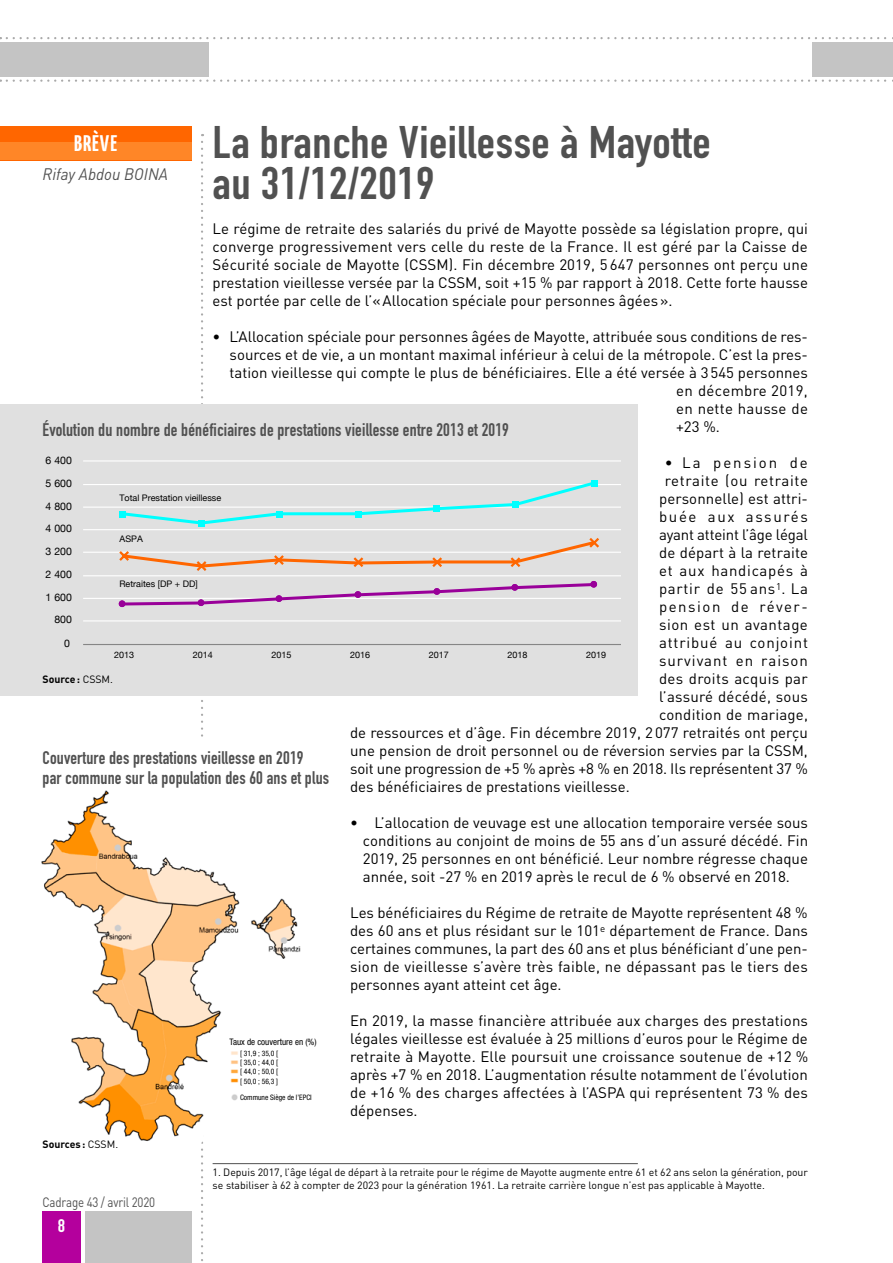
<style>
.page{position:relative;width:893px;height:1263px;background:#fff}
.page>*{position:absolute;margin:0;border:0;box-sizing:border-box;transform-origin:0 0}
.t1{font:45px/40.5px "DIN Engschrift";letter-spacing:.01em;color:#515151;scale:1.1 1}
.t2{font:700 22.5px "Yanone Kaffeesatz";letter-spacing:.04em;color:#fff}
.t3{font:18px/19.5px "DIN Engschrift";letter-spacing:.01em;color:#515151}
.t4{font:18px "DIN Engschrift";color:#fff;scale:1.1 1}
.t5{font:italic 16.5px "DIN";color:#515151;scale:.95 1}
.t6{font:15px/18px "DIN";color:#000;text-align:justify}
.t7{font:15px "DIN";letter-spacing:.045em;color:#000}
.t8{font:15px "DIN";letter-spacing:.02em;color:#000}
.t9{font:15px "DIN";letter-spacing:.025em;color:#000}
.t10{font:15px "DIN";letter-spacing:.055em;color:#000}
.t11{font:15px "DIN";letter-spacing:.035em;color:#000}
.t12{font:15px "DIN";letter-spacing:.065em;color:#000}
.t13{font:15px "DIN";letter-spacing:.1em;color:#000}
.t14{font:15px "DIN";letter-spacing:.11em;color:#000}
.t15{font:15px "DIN";letter-spacing:.13em;color:#000}
.t16{font:13.5px "DIN";letter-spacing:-.015em;color:#515151;scale:.85 1}
.t17{font:10.5px/12.8px "DIN";color:#000}
.t18{font:10.5px "Helvetica Neue";color:#000}
.t19{font:700 10.5px "DIN";color:#000}
.t20{font:9px "Helvetica Neue";color:#000}
.t21{font:condensed 9px "Helvetica Neue";color:#000}
.t22{font:condensed 7.5px/9.3px "Helvetica Neue";color:#000;text-align:justify}
.s1{font-weight:400}
</style>
<div class="page">
<div style="left:43px;top:1212px;width:38px;height:51px;background:#b4009d"></div>
<div style="left:85px;top:1212px;width:106px;height:51px;background:#c4c4c4"></div>
<svg style="left:7px;top:37px;width:886px;height:2px"></svg>
<svg style="left:7px;top:80px;width:886px;height:2px"></svg>
<div style="left:0;top:42px;width:208px;height:34px;background:#c4c4c4"></div>
<div style="left:812px;top:42px;width:81px;height:34px;background:#c4c4c4"></div>
<div style="left:0;top:126px;width:191px;height:34px;background:#f60"></div>
<div style="left:0;top:143px;width:191px;height:17px;background:#ff8627"></div>
<hr style="left:213px;top:1163px;width:425px;height:1px;background:#515151">
<div style="left:0;top:404px;width:638px;height:292px;background:#e0e0e0"></div>
<img style="left:41px;top:790px;width:76px;height:345px">
<hr style="left:83px;top:620px;width:538px;height:1px;background:#fff">
<hr style="left:83px;top:598px;width:538px;height:1px;background:#fff">
<hr style="left:83px;top:575px;width:538px;height:1px;background:#fff">
<hr style="left:83px;top:552px;width:538px;height:1px;background:#fff">
<hr style="left:83px;top:529px;width:538px;height:1px;background:#fff">
<hr style="left:83px;top:506px;width:538px;height:2px;background:#fff">
<hr style="left:83px;top:484px;width:538px;height:1px;background:#fff">
<hr style="left:83px;top:460px;width:538px;height:1px;background:#fff">
<hr style="left:83px;top:644px;width:538px;height:1px;background:#868686">
<svg style="left:117px;top:142px;width:484px;height:1121px"></svg>
<div style="left:119px;top:511px;width:7px;height:6px;background:#0ff"></div>
<div style="left:198px;top:520px;width:7px;height:6px;background:#0ff"></div>
<div style="left:276px;top:511px;width:7px;height:6px;background:#0ff"></div>
<div style="left:355px;top:511px;width:7px;height:6px;background:#0ff"></div>
<div style="left:433px;top:506px;width:7px;height:6px;background:#0ff"></div>
<div style="left:512px;top:501px;width:7px;height:7px;background:#0ff"></div>
<div style="left:591px;top:480px;width:7px;height:6px;background:#0ff"></div>
<div style="left:230px;top:1039px;width:106px;height:8px;background:#fff"></div>
<div style="left:240px;top:1094px;width:72px;height:8px;background:#fff"></div>
<div style="left:240px;top:1050px;width:46px;height:8px;background:#fff"></div>
<div style="left:240px;top:1060px;width:46px;height:8px;background:#fff"></div>
<div style="left:240px;top:1069px;width:46px;height:8px;background:#fff"></div>
<div style="left:240px;top:1078px;width:46px;height:8px;background:#fff"></div>
<h1 class="t1" style="left:213px;top:122px;width:454px">La branche Vieillesse à Mayotte au 31/12/2019</h1>
<p class="t6" style="left:213px;top:219px;width:597px">Le régime de retraite des salariés du privé de Mayotte possède sa législation propre, qui converge progressivement vers celle du reste de la France. Il est géré par la Caisse de Sécurité sociale de Mayotte (CSSM). Fin décembre 2019, 5 647 personnes ont perçu une prestation vieillesse versée par la CSSM, soit +15 % par rapport à 2018. Cette forte hausse est portée par celle de l’«Allocation spéciale pour personnes âgées».</p>
<p class="t6" style="left:213px;top:327px;width:597px">• L’Allocation spéciale pour personnes âgées de Mayotte, attribuée sous conditions de res-</p>
<p class="t6" style="left:230px;top:345px;width:580px">sources et de vie, a un montant maximal inférieur à celui de la métropole. C’est la pres-</p>
<p class="t6" style="left:230px;top:363px;width:580px">tation vieillesse qui compte le plus de bénéficiaires. Elle a été versée à 3545 personnes</p>
<p class="t9" style="left:676px;top:381px;width:133px">en décembre 2019,</p>
<p class="t8" style="left:676px;top:399px;width:133px">en nette hausse de</p>
<p class="t6" style="left:676px;top:417px;width:45px">+23 %.</p>
<p class="t15" style="left:665px;top:453px;width:145px">• La pension de</p>
<p class="t7" style="left:665px;top:471px;width:145px">retraite (ou retraite</p>
<p class="t6" style="left:659px;top:489px;width:150px">personnelle) est attri-</p>
<p class="t14" style="left:659px;top:507px;width:150px">buée aux assurés</p>
<p class="t6" style="left:659px;top:525px;width:150px">ayant atteint l’âge légal</p>
<p class="t6" style="left:659px;top:543px;width:150px">de départ à la retraite</p>
<p class="t7" style="left:659px;top:561px;width:150px">et aux handicapés à</p>
<p class="t7" style="left:659px;top:579px;width:150px">partir de 55 ans<sup>1</sup>. La</p>
<p class="t13" style="left:659px;top:597px;width:150px">pension de réver-</p>
<p class="t11" style="left:659px;top:615px;width:150px">sion est un avantage</p>
<p class="t10" style="left:659px;top:633px;width:150px">attribué au conjoint</p>
<p class="t12" style="left:659px;top:651px;width:150px">survivant en raison</p>
<p class="t9" style="left:659px;top:669px;width:150px">des droits acquis par</p>
<p class="t8" style="left:659px;top:687px;width:150px">l’assuré décédé, sous</p>
<p class="t6" style="left:659px;top:705px;width:150px">condition de mariage,</p>
<p class="t6" style="left:350px;top:723px;width:459px">de ressources et d’âge. Fin décembre 2019, 2 077 retraités ont perçu</p>
<p class="t6" style="left:350px;top:741px;width:459px">une pension de droit personnel ou de réversion servies par la CSSM,</p>
<p class="t6" style="left:350px;top:759px;width:459px">soit une progression de +5 % après +8 % en 2018. Ils représentent 37 %</p>
<p class="t6" style="left:350px;top:777px;width:281px">des bénéficiaires de prestations vieillesse.</p>
<p class="t6" style="left:363px;top:813px;width:447px;text-indent:-13px">• L’allocation de veuvage est une allocation temporaire versée sous conditions au conjoint de moins de 55 ans d’un assuré décédé. Fin 2019, 25 personnes en ont bénéficié. Leur nombre régresse chaque année, soit -27 % en 2019 après le recul de 6 % observé en 2018.</p>
<p class="t6" style="left:350px;top:903px;width:459px">Les bénéficiaires du Régime de retraite de Mayotte représentent 48 % des 60 ans et plus résidant sur le 101<sup>e</sup> département de France. Dans certaines communes, la part des 60 ans et plus bénéficiant d’une pen&shy;sion de vieillesse s’avère très faible, ne dépassant pas le tiers des personnes ayant atteint cet âge.</p>
<p class="t6" style="left:350px;top:1011px;width:460px">En 2019, la masse financière attribuée aux charges des prestations légales vieillesse est évaluée à 25 millions d’euros pour le Régime de retraite à Mayotte. Elle poursuit une croissance soutenue de +12 % après +7 % en 2018. L’augmentation résulte notamment de l’évolution de +16 % des charges affectées à l’ASPA qui représentent 73 % des dépenses.</p>
<h2 class="t2" style="left:74px;top:127px;width:44px">BRÈVE</h2>
<p class="t5" style="left:43px;top:164px;width:134px">Rifay Abdou BOINA</p>
<p class="t3" style="left:43px;top:420px;width:468px">Évolution du nombre de bénéficiaires de prestations vieillesse entre 2013 et 2019</p>
<p class="t18" style="left:46px;top:452px;width:28px">6 400</p>
<p class="t18" style="left:46px;top:476px;width:28px">5 600</p>
<p class="t20" style="left:119px;top:492px;width:103px">Total Prestation vieillesse</p>
<p class="t18" style="left:46px;top:498px;width:28px">4 800</p>
<p class="t18" style="left:46px;top:521px;width:28px">4 000</p>
<p class="t20" style="left:120px;top:533px;width:25px">ASPA</p>
<p class="t18" style="left:46px;top:543px;width:28px">3 200</p>
<p class="t18" style="left:46px;top:567px;width:28px">2 400</p>
<p class="t20" style="left:119px;top:577px;width:80px">Retraites [DP + DD]</p>
<p class="t18" style="left:46px;top:590px;width:28px">1 600</p>
<p class="t18" style="left:54px;top:612px;width:19px">800</p>
<p class="t18" style="left:64px;top:636px;width:7px">0</p>
<p class="t20" style="left:114px;top:649px;width:22px">2013</p>
<p class="t20" style="left:193px;top:649px;width:22px">2014</p>
<p class="t20" style="left:272px;top:649px;width:22px">2015</p>
<p class="t20" style="left:350px;top:649px;width:22px">2016</p>
<p class="t20" style="left:429px;top:649px;width:22px">2017</p>
<p class="t20" style="left:507px;top:649px;width:22px">2018</p>
<p class="t20" style="left:586px;top:649px;width:22px">2019</p>
<p class="t19" style="left:43px;top:672px;width:72px">Source : <span class="s1">CSSM.</span></p>
<p class="t3" style="left:43px;top:748px;width:288px">Couverture des prestations vieillesse en 2019<br>par commune sur la population des 60 ans et plus</p>
<p class="t21" style="left:230px;top:1037px;width:88px">Taux de couverture en (%)</p>
<p class="t22" style="left:240px;top:1048px;width:40px">[ 31,9 ; 35,0 [ [ 35,0 ; 44,0 [ [ 44,0 ; 50,0 [ [ 50,0 ; 56,3 ]</p>
<p class="t22" style="left:240px;top:1092px;width:73px">Commune Siège de l’EPCI</p>
<p class="t19" style="left:43px;top:1137px;width:77px">Sources : <span class="s1">CSSM.</span></p>
<p class="t16" style="left:43px;top:1193px;width:134px">Cadrage 43 / avril 2020</p>
<p class="t4" style="left:58px;top:1215px;width:8px">8</p>
<p class="t17" style="left:213px;top:1166px;width:597px">1. Depuis 2017, l’âge légal de départ à la retraite pour le régime de Mayotte augmente entre 61 et 62 ans selon la génération, pour se stabiliser à 62 à compter de 2023 pour la génération 1961. La retraite carrière longue n’est pas applicable à Mayotte.</p>
</div>
